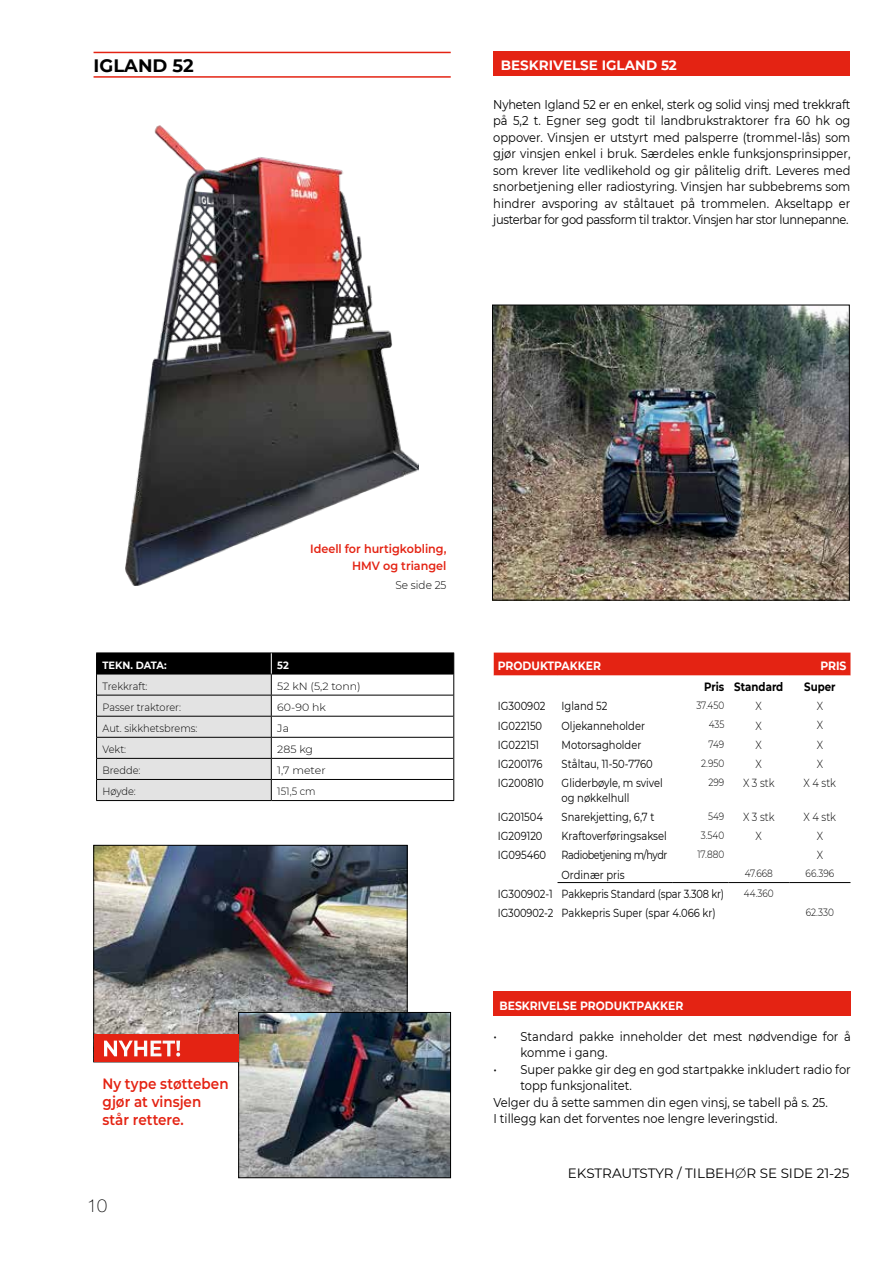
<style>
.page{position:relative;width:893px;height:1263px;background:#fff}
.page>*{position:absolute;margin:0;border:0;box-sizing:border-box;transform-origin:0 0}
.t1{font:700 22.5px "Montserrat";letter-spacing:.005em;color:#fff;scale:.9 1}
.t2{font:700 18px "Montserrat";color:#000}
.t3{font:100 18px "Helvetica Neue LT Std";color:#000}
.t4{font:600 15px/18px "Montserrat";color:#e42313;scale:.9 1}
.t5{font:13.5px "Montserrat";color:#000}
.t6{font:700 13.5px "Montserrat";color:#fff}
.t7{font:12.75px/16.5px "Montserrat";color:#000;text-align:justify;scale:.9 1}
.t8{font:700 12px "Montserrat";color:#fff;scale:.9 1}
.t9{font:600 12px/16.5px "Montserrat";color:#e42313;text-align:right;scale:.93 1}
.t10{font:700 12px "Montserrat";color:#000;scale:.85 1}
.t11{font:11.7px/14.4px "Montserrat";color:#000;scale:.85 1}
.t12{font:11.7px "Montserrat";color:#000;scale:.84 1}
.t13{font:300 11.7px "Montserrat";color:#000;scale:.85 1}
.t14{font:11.7px "Montserrat";letter-spacing:-.04em;color:#000;scale:.83 1}
.t15{font:300 11.25px "Montserrat";color:#000;scale:.93 1}
.t16{font:300 10.5px "Montserrat";color:#000;scale:.93 1}
.t17{font:300 10.5px "Montserrat";color:#000;scale:.85 1}
.t18{font:300 10.5px "Montserrat";color:#000;scale:1.04 1}
.t19{font:700 10.5px "Montserrat";letter-spacing:-.005em;color:#fff;scale:.93 1}
.s1{font-weight:300}
</style>
<div class="page">
<hr style="left:94px;top:52px;width:357px;height:1px;background:#e42313">
<hr style="left:94px;top:76px;width:357px;height:2px;background:#e42313">
<div style="left:493px;top:51px;width:356px;height:25px;background:#e42313"></div>
<hr style="left:96px;top:800px;width:175px;height:1px;background:#000">
<hr style="left:271px;top:800px;width:183px;height:1px;background:#000">
<svg style="left:96px;top:653px;width:358px;height:147px"></svg>
<div style="left:493px;top:991px;width:358px;height:25px;background:#e42313"></div>
<div style="left:494px;top:653px;width:356px;height:22px;background:#e42313"></div>
<svg style="left:557px;top:675px;width:232px;height:209px"></svg>
<hr style="left:557px;top:882px;width:115px;height:1px;background:#000">
<hr style="left:672px;top:882px;width:56px;height:1px;background:#000">
<hr style="left:728px;top:882px;width:61px;height:1px;background:#000">
<hr style="left:789px;top:882px;width:61px;height:1px;background:#000">
<img style="left:494px;top:307px;width:353px;height:291px">
<div style="left:492px;top:305px;width:357px;height:295px;border:1px solid #000"></div>
<img style="left:96px;top:847px;width:309px;height:187px">
<img style="left:240px;top:1014px;width:209px;height:162px">
<div style="left:238px;top:1012px;width:213px;height:166px;border:1px solid #000"></div>
<div style="left:94px;top:1034px;width:144px;height:28px;background:#e42313"></div>
<img style="left:125px;top:126px;width:294px;height:459px">
<h2 class="t2" style="left:94px;top:53px;width:102px">IGLAND 52</h2>
<p class="t6" style="left:501px;top:56px;width:178px">BESKRIVELSE IGLAND 52</p>
<p class="t7" style="left:493px;top:95px;width:398px">Nyheten Igland 52 er en enkel, sterk og solid vinsj med trekkraft på 5,2 t. Egner seg godt til landbrukstraktorer fra 60 hk og oppover. Vinsjen er utstyrt med palsperre (trommel-lås) som gjør vinsjen enkel i bruk. Særdeles enkle funksjonsprinsipper, som krever lite vedlikehold og gir pålitelig drift. Leveres med snorbetjening eller radiostyring. Vinsjen har subbebrems som hindrer avsporing av ståltauet på trommelen. Akseltapp er justerbar for god passform til traktor. Vinsjen har stor lunnepanne.</p>
<p class="t9" style="left:310px;top:540px;width:148px">Ideell for hurtigkobling,<br>HMV og triangel</p>
<p class="t15" style="left:395px;top:577px;width:56px">Se side 25</p>
<p class="t19" style="left:103px;top:657px;width:71px">TEKN. DATA:</p>
<p class="t19" style="left:277px;top:657px;width:14px">52</p>
<p class="t16" style="left:103px;top:679px;width:50px">Trekkraft:</p>
<p class="t18" style="left:277px;top:679px;width:82px">52 kN (5,2 tonn)</p>
<p class="t16" style="left:103px;top:700px;width:86px">Passer traktorer:</p>
<p class="t18" style="left:277px;top:700px;width:48px">60-90 hk</p>
<p class="t16" style="left:103px;top:721px;width:104px">Aut. sikkhetsbrems:</p>
<p class="t18" style="left:277px;top:721px;width:13px">Ja</p>
<p class="t16" style="left:103px;top:742px;width:27px">Vekt:</p>
<p class="t18" style="left:277px;top:742px;width:36px">285 kg</p>
<p class="t16" style="left:103px;top:763px;width:42px">Bredde:</p>
<p class="t18" style="left:277px;top:763px;width:48px">1,7 meter</p>
<p class="t16" style="left:103px;top:784px;width:37px">Høyde:</p>
<p class="t16" style="left:277px;top:784px;width:43px">151,5 cm</p>
<h1 class="t1" style="left:102px;top:1032px;width:89px">NYHET!</h1>
<p class="t4" style="left:102px;top:1074px;width:142px">Ny type støtteben gjør at vinsjen står rettere.</p>
<h2 class="t3" style="left:87px;top:1195px;width:22px">10</h2>
<p class="t8" style="left:498px;top:657px;width:116px">PRODUKTPAKKER</p>
<p class="t8" style="left:820px;top:657px;width:31px">PRIS</p>
<p class="t10" style="left:704px;top:678px;width:95px">Pris Standard</p>
<p class="t10" style="left:804px;top:678px;width:38px">Super</p>
<p class="t11" style="left:498px;top:699px;width:58px">IG300902</p>
<p class="t11" style="left:562px;top:699px;width:55px">Igland 52</p>
<p class="t17" style="left:696px;top:698px;width:34px">37.450</p>
<p class="t13" style="left:756px;top:698px;width:9px">X</p>
<p class="t13" style="left:817px;top:698px;width:9px">X</p>
<p class="t11" style="left:498px;top:718px;width:54px">IG022150</p>
<p class="t11" style="left:562px;top:718px;width:100px">Oljekanneholder</p>
<p class="t17" style="left:709px;top:717px;width:20px">435</p>
<p class="t13" style="left:756px;top:717px;width:9px">X</p>
<p class="t13" style="left:817px;top:717px;width:9px">X</p>
<p class="t11" style="left:498px;top:737px;width:50px">IG022151</p>
<p class="t11" style="left:562px;top:737px;width:95px">Motorsagholder</p>
<p class="t17" style="left:709px;top:737px;width:20px">749</p>
<p class="t13" style="left:756px;top:737px;width:9px">X</p>
<p class="t13" style="left:817px;top:737px;width:9px">X</p>
<p class="t11" style="left:498px;top:756px;width:54px">IG200176</p>
<p class="t11" style="left:562px;top:756px;width:109px">Ståltau, 11-50-7760</p>
<p class="t17" style="left:701px;top:756px;width:29px">2.950</p>
<p class="t13" style="left:756px;top:756px;width:9px">X</p>
<p class="t13" style="left:817px;top:756px;width:9px">X</p>
<p class="t11" style="left:498px;top:775px;width:56px">IG200810</p>
<p class="t11" style="left:562px;top:775px;width:121px">Gliderbøyle, m svivel og nøkkelhull</p>
<p class="t17" style="left:708px;top:775px;width:20px">299</p>
<p class="t13" style="left:743px;top:775px;width:39px">X 3 stk</p>
<p class="t13" style="left:804px;top:775px;width:40px">X 4 stk</p>
<p class="t11" style="left:498px;top:809px;width:55px">IG201504</p>
<p class="t11" style="left:562px;top:809px;width:111px">Snarekjetting, 6,7 t</p>
<p class="t17" style="left:708px;top:809px;width:20px">549</p>
<p class="t13" style="left:743px;top:809px;width:39px">X 3 stk</p>
<p class="t13" style="left:804px;top:809px;width:40px">X 4 stk</p>
<p class="t11" style="left:498px;top:828px;width:54px">IG209120</p>
<p class="t11" style="left:562px;top:828px;width:125px">Kraftoverføringsaksel</p>
<p class="t17" style="left:701px;top:828px;width:29px">3.540</p>
<p class="t13" style="left:756px;top:828px;width:9px">X</p>
<p class="t13" style="left:817px;top:828px;width:9px">X</p>
<p class="t11" style="left:498px;top:847px;width:58px">IG095460</p>
<p class="t14" style="left:562px;top:847px;width:129px">Radiobetjening m/hydr</p>
<p class="t17" style="left:697px;top:847px;width:33px">17.880</p>
<p class="t13" style="left:817px;top:847px;width:9px">X</p>
<p class="t11" style="left:562px;top:867px;width:76px">Ordinær pris</p>
<p class="t17" style="left:745px;top:866px;width:35px">47.668</p>
<p class="t17" style="left:806px;top:866px;width:35px">66.396</p>
<p class="t11" style="left:498px;top:886px;width:268px">IG300902-1 Pakkepris Standard (spar 3.308 kr)</p>
<p class="t17" style="left:744px;top:886px;width:37px">44.360</p>
<p class="t12" style="left:498px;top:905px;width:261px">IG300902-2 Pakkepris Super (spar 4.066 kr)</p>
<p class="t17" style="left:806px;top:905px;width:35px">62.330</p>
<p class="t8" style="left:499px;top:997px;width:206px">BESKRIVELSE PRODUKTPAKKER</p>
<p class="t7" style="left:520px;top:1028px;width:369px;text-indent:-27px">• Standard pakke inneholder det mest nødvendige for å komme i gang.</p>
<p class="t7" style="left:493px;top:1060px;width:399px">• Super pakke gir deg en god startpakke inkludert radio for</p>
<p class="t7" style="left:520px;top:1077px;width:125px">topp funksjonalitet.</p>
<p class="t7" style="left:493px;top:1093px;width:373px">Velger du å sette sammen din egen vinsj, se tabell på s. 25.</p>
<p class="t7" style="left:493px;top:1110px;width:317px">I tillegg kan det forventes noe lengre leveringstid.</p>
<p class="t5" style="left:568px;top:1164px;width:283px">EKSTRAUTSTYR / TILBEH<span class="s1">Ø</span>R SE SIDE 21-25</p>
</div>
